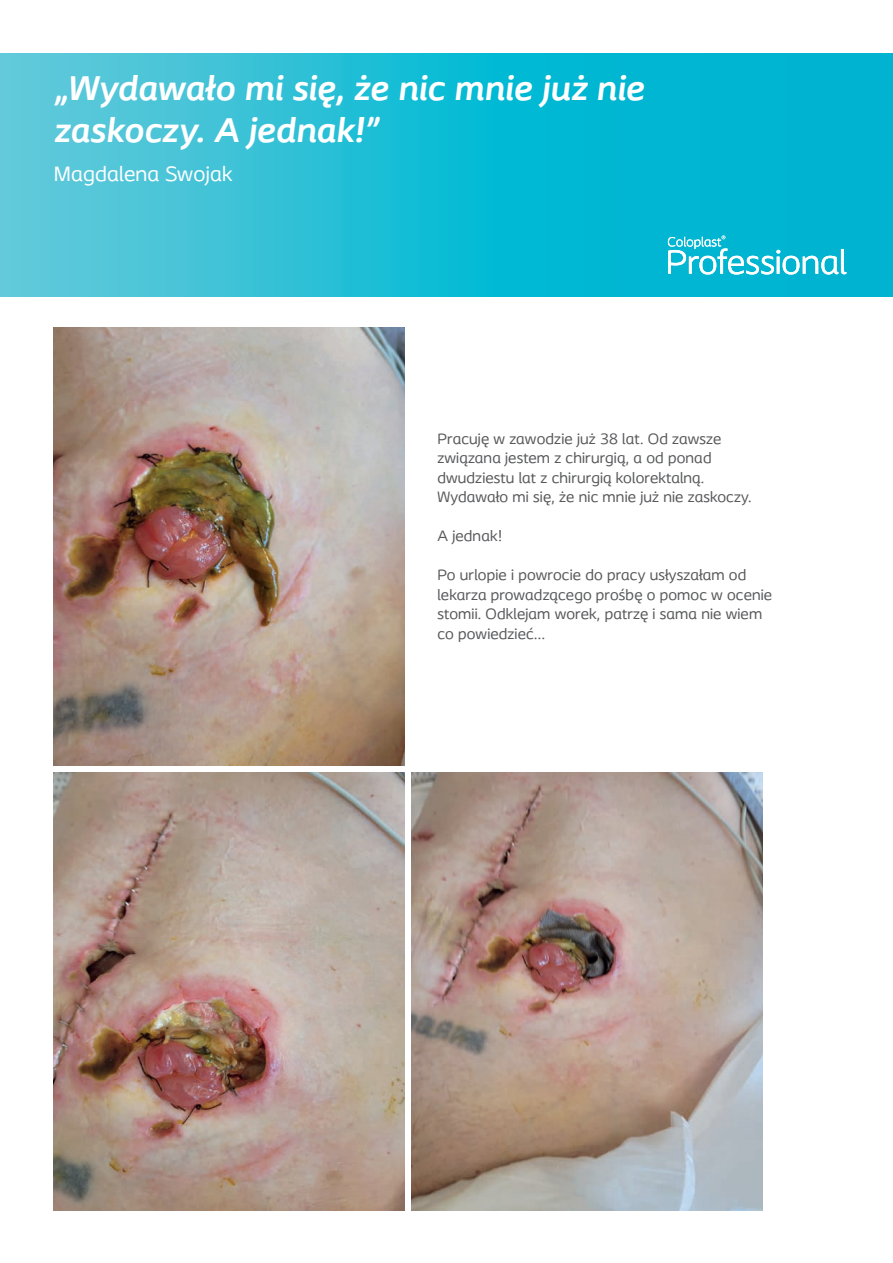
<style>
.page{position:relative;width:893px;height:1263px;background:#fff}
.page>*{position:absolute;margin:0;border:0;box-sizing:border-box;transform-origin:0 0}
.t1{font:italic 700 36px/42px "Coloplast";color:#fff}
.t2{font:21.75px "Coloplast";letter-spacing:.01em;color:#fff}
.t3{font:15.75px/19.5px "Coloplast";letter-spacing:.01em;color:#57585a}
</style>
<div class="page">
<img style="left:0;top:54px;width:893px;height:243px">
<svg style="left:668px;top:235px;width:178px;height:40px"></svg>
<img style="left:54px;top:328px;width:351px;height:438px">
<img style="left:54px;top:772px;width:351px;height:438px">
<img style="left:411px;top:772px;width:351px;height:438px">
<h1 class="t1" style="left:54px;top:67px;width:592px">„Wydawało mi się, że nic mnie już nie zaskoczy. A jednak!”</h1>
<h2 class="t2" style="left:54px;top:160px;width:180px">Magdalena Swojak</h2>
<p class="t3" style="left:437px;top:429px;width:316px">Pracuję w zawodzie już 38 lat. Od zawsze związana jestem z chirurgią, a od ponad dwudziestu lat z chirurgią kolorektalną.<br>Wydawało mi się, że nic mnie już nie zaskoczy.</p>
<p class="t3" style="left:437px;top:526px;width:67px">A jednak!</p>
<p class="t3" style="left:437px;top:565px;width:336px">Po urlopie i powrocie do pracy usłyszałam od lekarza prowadzącego prośbę o pomoc w ocenie stomii. Odklejam worek, patrzę i sama nie wiem co powiedzieć…</p>
</div>
